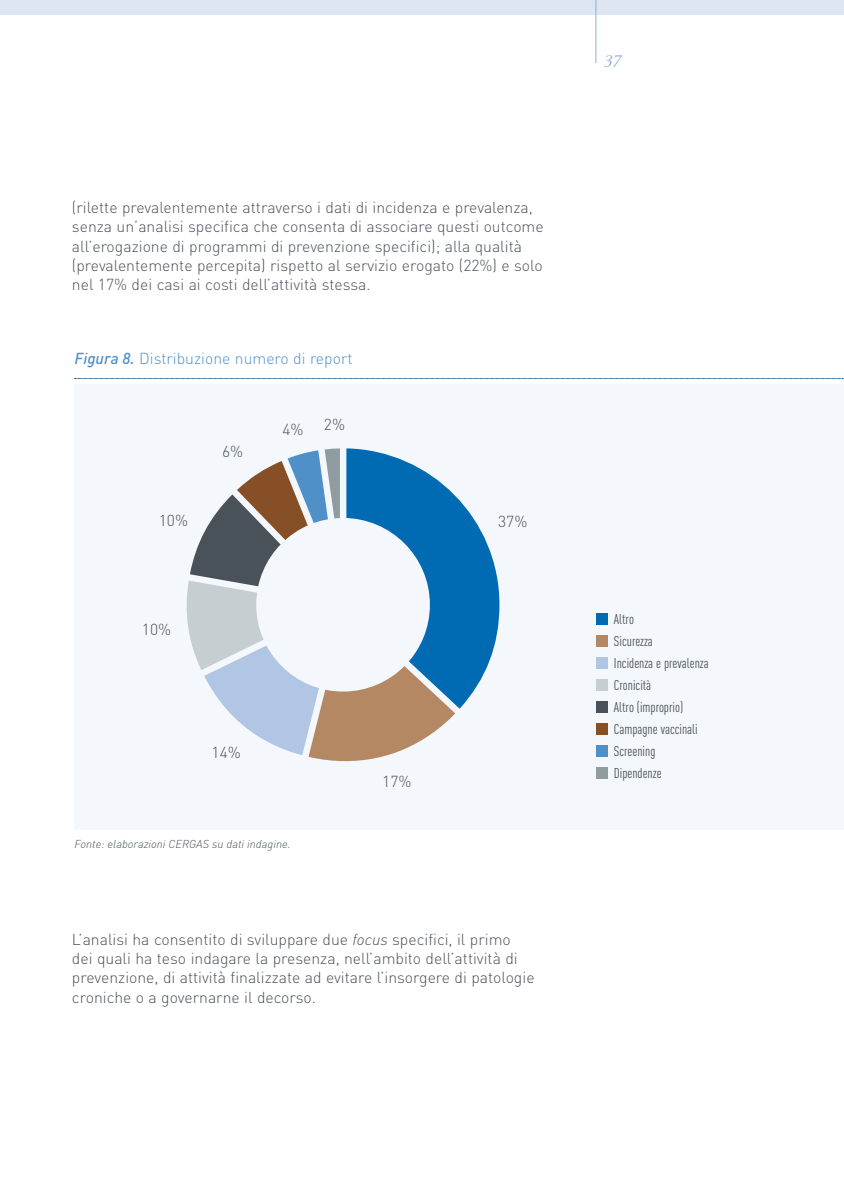
<style>
.page{position:relative;width:844px;height:1191px;background:#fff}
.page>*{position:absolute;margin:0;border:0;box-sizing:border-box;transform-origin:0 0}
.t1{font:italic 17.5px "Celeste OT";color:#8baed7}
.t2{font:300 15.75px/19.2px "DINOT";color:#485258}
.t3{font:300 15.75px "DINOT";color:#4f90c8}
.t4{font:condensed 14px "DINOT";color:#485258}
.t5{font:italic 300 11.38px "DINOT";color:#485258}
.s1{font-weight:500;font-style:italic}
.s2{font-style:italic}
</style>
<div class="page">
<div style="left:0;top:0;width:843px;height:15px;background:#dfe6f3"></div>
<svg style="left:75px;top:378px;width:768px;height:1px"></svg>
<div style="left:75px;top:384px;width:768px;height:445px;background:#f4f7fb"></div>
<div style="left:595px;top:723px;width:12px;height:12px;background:#874f25"></div>
<div style="left:595px;top:767px;width:12px;height:12px;background:#919ca1"></div>
<div style="left:595px;top:745px;width:12px;height:12px;background:#4f90c8"></div>
<div style="left:595px;top:613px;width:12px;height:12px;background:#006ab3"></div>
<div style="left:595px;top:657px;width:12px;height:12px;background:#b1c6e4"></div>
<div style="left:595px;top:701px;width:12px;height:11px;background:#485258"></div>
<div style="left:595px;top:635px;width:12px;height:12px;background:#b58864"></div>
<div style="left:595px;top:679px;width:12px;height:12px;background:#c7ced2"></div>
<svg style="left:186px;top:448px;width:313px;height:313px"></svg>
<div style="left:256px;top:518px;width:174px;height:173px;background:#f4f7fb;border-radius:50%"></div>
<hr style="left:595px;top:0;width:1px;height:63px;background:#8baed7">
<p class="t2" style="left:72px;top:197px;width:473px">(rilette prevalentemente attraverso i dati di incidenza e prevalenza, senza un’analisi specifica che consenta di associare questi outcome all’erogazione di programmi di prevenzione specifici); alla qualità (prevalentemente percepita) rispetto al servizio erogato (22%) e solo nel 17% dei casi ai costi dell’attività stessa.</p>
<p class="t3" style="left:75px;top:348px;width:279px"><span class="s1">Figura 8.</span> Distribuzione numero di report</p>
<p class="t2" style="left:222px;top:441px;width:23px">6%</p>
<p class="t2" style="left:282px;top:419px;width:23px">4%</p>
<p class="t2" style="left:324px;top:414px;width:23px">2%</p>
<p class="t2" style="left:159px;top:510px;width:31px">10%</p>
<p class="t2" style="left:498px;top:511px;width:31px">37%</p>
<p class="t2" style="left:142px;top:619px;width:31px">10%</p>
<p class="t2" style="left:211px;top:741px;width:31px">14%</p>
<p class="t5" style="left:75px;top:836px;width:217px">Fonte: elaborazioni CERGAS su dati indagine.</p>
<p class="t2" style="left:382px;top:771px;width:31px">17%</p>
<p class="t2" style="left:72px;top:929px;width:464px">L’analisi ha consentito di sviluppare due <span class="s2">focus</span> specifici, il primo dei quali ha teso indagare la presenza, nell’ambito dell’attività di prevenzione, di attività finalizzate ad evitare l’insorgere di patologie croniche o a governarne il decorso.</p>
<p class="t1" style="left:604px;top:48px;width:19px">37</p>
<p class="t4" style="left:613px;top:611px;width:21px">Altro</p>
<p class="t4" style="left:613px;top:655px;width:96px">Incidenza e prevalenza</p>
<p class="t4" style="left:613px;top:699px;width:71px">Altro (improprio)</p>
<p class="t4" style="left:613px;top:633px;width:40px">Sicurezza</p>
<p class="t4" style="left:613px;top:677px;width:39px">Cronicità</p>
<p class="t4" style="left:613px;top:721px;width:85px">Campagne vaccinali</p>
<p class="t4" style="left:613px;top:765px;width:49px">Dipendenze</p>
<p class="t4" style="left:613px;top:743px;width:43px">Screening</p>
</div>
